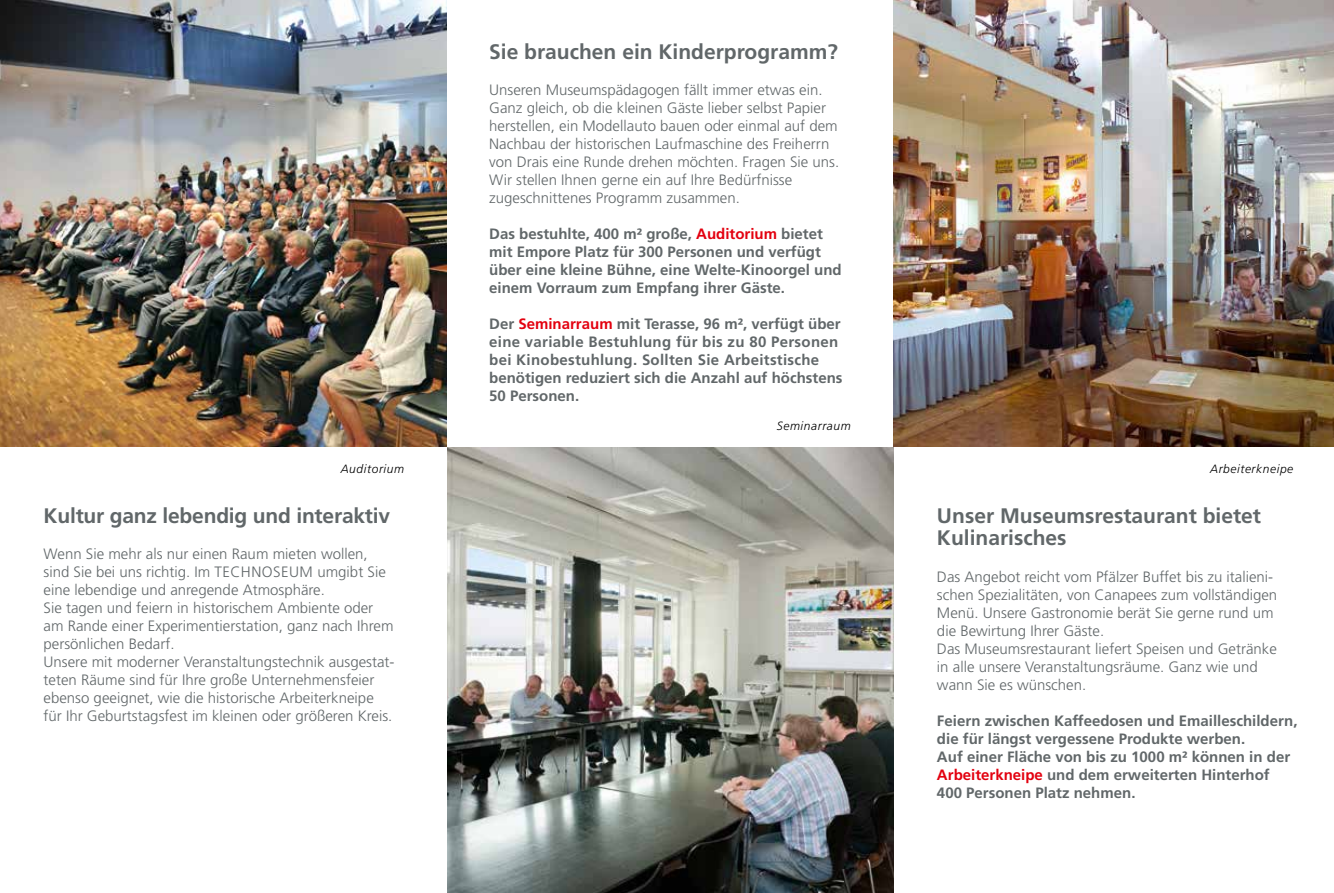
<style>
.page{position:relative;width:1334px;height:893px;background:#fff}
.page>*{position:absolute;margin:0;border:0;box-sizing:border-box;transform-origin:0 0}
.t1{font:700 21px/22.5px "Frutiger";color:#616769}
.t2{font:300 15px/18px "Frutiger";color:#616769}
.t3{font:700 15px/18px "Frutiger";color:#616769}
.t4{font:italic 300 12px "Frutiger";letter-spacing:.05em;color:#000}
.s1{color:#e3000f}
</style>
<div class="page">
<img style="left:0;top:0;width:446px;height:446px">
<img style="left:448px;top:447px;width:445px;height:446px">
<img style="left:893px;top:0;width:440px;height:446px">
<h1 class="t1" style="left:489px;top:40px;width:350px">Sie brauchen ein Kinderprogramm?</h1>
<p class="t2" style="left:489px;top:81px;width:351px">Unseren Museumspädagogen fällt immer etwas ein.<br>Ganz gleich, ob die kleinen Gäste lieber selbst Papier herstellen, ein Modellauto bauen oder einmal auf dem Nachbau der historischen Laufmaschine des Freiherrn von Drais eine Runde drehen möchten. Fragen Sie uns.<br>Wir stellen Ihnen gerne ein auf Ihre Bedürfnisse zugeschnittenes Programm zusammen.</p>
<p class="t3" style="left:489px;top:225px;width:354px">Das bestuhlte, 400 m² große, <span class="s1">Auditorium</span> bietet mit Empore Platz für 300 Personen und verfügt über eine kleine Bühne, eine Welte-Kinoorgel und einem Vorraum zum Empfang ihrer Gäste.</p>
<p class="t3" style="left:489px;top:315px;width:355px">Der <span class="s1">Seminarraum</span> mit Terasse, 96 m², verfügt über eine variable Bestuhlung für bis zu 80 Personen bei Kinobestuhlung. Sollten Sie Arbeitstische benötigen reduziert sich die Anzahl auf höchstens 50 Personen.</p>
<p class="t4" style="left:776px;top:419px;width:75px">Seminarraum</p>
<p class="t4" style="left:341px;top:462px;width:65px">Auditorium</p>
<p class="t4" style="left:1209px;top:462px;width:85px">Arbeiterkneipe</p>
<h1 class="t1" style="left:44px;top:505px;width:348px">Kultur ganz lebendig und interaktiv</h1>
<p class="t2" style="left:44px;top:545px;width:352px">Wenn Sie mehr als nur einen Raum mieten wollen, sind Sie bei uns richtig. Im TECHNOSEUM umgibt Sie eine lebendige und anregende Atmosphäre.<br>Sie tagen und feiern in historischem Ambiente oder am Rande einer Experimentierstation, ganz nach Ihrem persönlichen Bedarf.<br>Unsere mit moderner Veranstaltungstechnik ausgestat&shy;teten Räume sind für Ihre große Unternehmensfeier ebenso geeignet, wie die historische Arbeiterkneipe für Ihr Geburtstagsfest im kleinen oder größeren Kreis.</p>
<h1 class="t1" style="left:936px;top:504px;width:325px">Unser Museumsrestaurant bietet<br>Kulinarisches</h1>
<p class="t2" style="left:936px;top:567px;width:342px">Das Angebot reicht vom Pfälzer Buffet bis zu italieni&shy;schen Spezialitäten, von Canapees zum vollständigen Menü. Unsere Gastronomie berät Sie gerne rund um die Bewirtung Ihrer Gäste.<br>Das Museumsrestaurant liefert Speisen und Getränke in alle unsere Veranstaltungsräume. Ganz wie und wann Sie es wünschen.</p>
<p class="t3" style="left:936px;top:711px;width:362px">Feiern zwischen Kaffeedosen und Emailleschildern, die für längst vergessene Produkte werben.<br>Auf einer Fläche von bis zu 1000 m² können in der <span class="s1">Arbeiterkneipe</span> und dem erweiterten Hinterhof 400 Personen Platz nehmen.</p>
</div>
